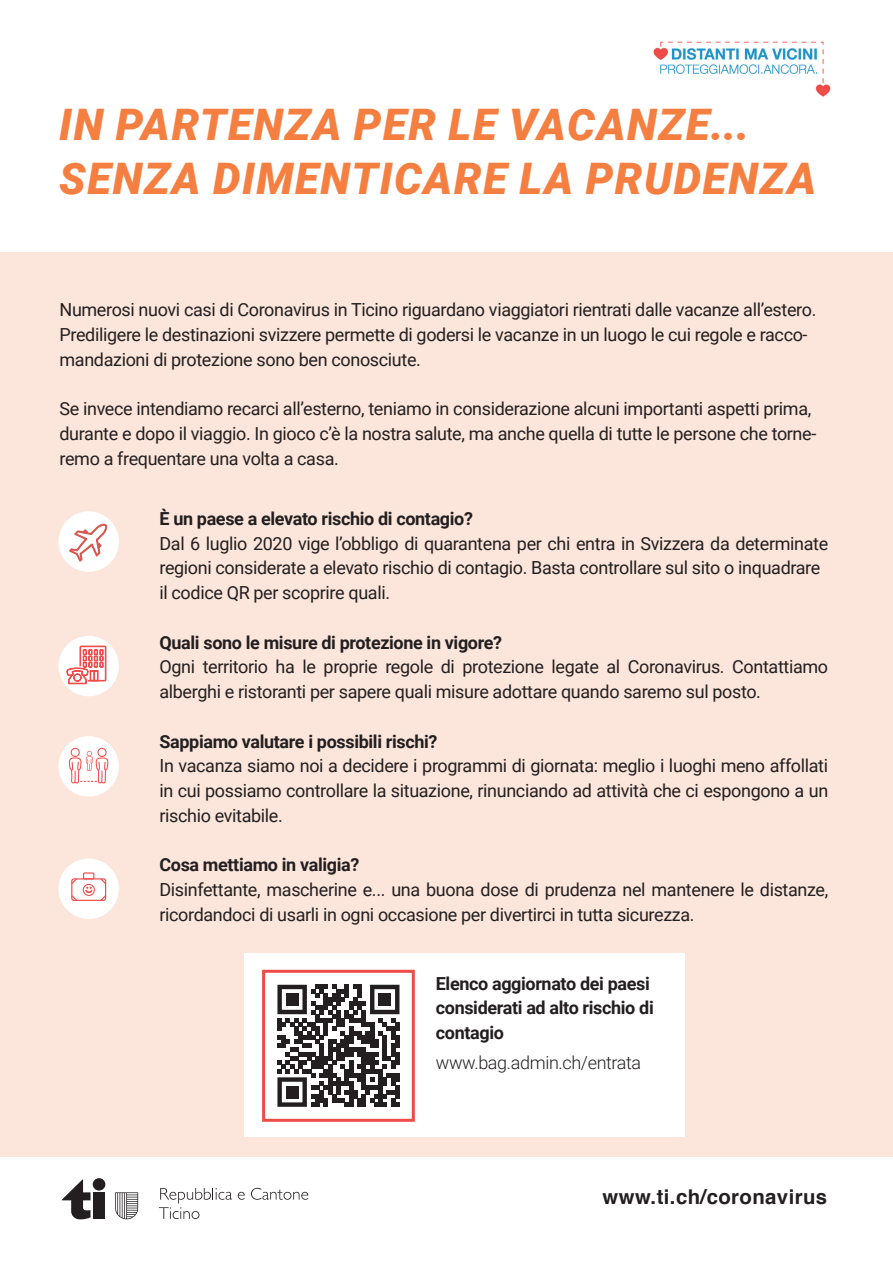
<style>
.page{position:relative;width:893px;height:1263px;background:#fff}
.page>*{position:absolute;margin:0;border:0;box-sizing:border-box;transform-origin:0 0}
.t1{font:italic 900 43.5px/54px "Roboto";letter-spacing:.035em;color:#f47f41}
.t2{font:700 20.4px "Helvetica";letter-spacing:.02em;color:#231f20}
.t3{font:18px/24.8px "Roboto";letter-spacing:-.02em;color:#231f20}
.t4{font:700 18px/24.3px "Roboto";letter-spacing:-.02em;color:#231f20}
.t5{font:300 18px "Roboto";letter-spacing:-.02em;color:#231f20}
</style>
<div class="page">
<div style="left:0;top:252px;width:893px;height:904px;background:#fce6db"></div>
<div style="left:93px;top:1192px;width:12px;height:26px;background:#231f20"></div>
<div style="left:93px;top:1178px;width:12px;height:12px;background:#231f20;border-radius:50%"></div>
<svg style="left:62px;top:1179px;width:29px;height:40px"></svg>
<svg style="left:115px;top:1192px;width:23px;height:27px"></svg>
<svg style="left:238px;top:1192px;width:7px;height:8px"></svg>
<svg style="left:251px;top:1188px;width:57px;height:12px"></svg>
<svg style="left:159px;top:1188px;width:73px;height:31px"></svg>
<div style="left:58px;top:636px;width:61px;height:60px;background:#fff;border-radius:50%"></div>
<div style="left:58px;top:511px;width:61px;height:61px;background:#fff;border-radius:50%"></div>
<div style="left:58px;top:736px;width:61px;height:60px;background:#fff;border-radius:50%"></div>
<svg style="left:69px;top:748px;width:39px;height:35px"></svg>
<div style="left:58px;top:858px;width:61px;height:61px;background:#fff;border-radius:50%"></div>
<img style="left:653px;top:41px;width:178px;height:56px">
<svg style="left:69px;top:524px;width:38px;height:38px"></svg>
<svg style="left:71px;top:872px;width:35px;height:29px"></svg>
<svg style="left:66px;top:646px;width:40px;height:38px"></svg>
<div style="left:244px;top:952px;width:441px;height:184px;background:#fff"></div>
<svg style="left:277px;top:985px;width:122px;height:122px"></svg>
<div style="left:286px;top:993px;width:12px;height:13px;background:#231f20"></div>
<div style="left:378px;top:993px;width:13px;height:13px;background:#231f20"></div>
<div style="left:286px;top:1086px;width:12px;height:12px;background:#231f20"></div>
<div style="left:262px;top:970px;width:153px;height:152px;border:3px solid #ef4b48"></div>
<h1 class="t1" style="left:59px;top:96px;width:759px">IN PARTENZA PER LE VACANZE...<br>SENZA DIMENTICARE LA PRUDENZA</h1>
<p class="t3" style="left:60px;top:297px;width:758px">Numerosi nuovi casi di Coronavirus in Ticino riguardano viaggiatori rientrati dalle vacanze all’estero.<br>Prediligere le destinazioni svizzere permette di godersi le vacanze in un luogo le cui regole e racco&shy;mandazioni di protezione sono ben conosciute.</p>
<p class="t3" style="left:60px;top:396px;width:758px">Se invece intendiamo recarci all’esterno, teniamo in considerazione alcuni importanti aspetti prima, durante e dopo il viaggio. In gioco c’è la nostra salute, ma anche quella di tutte le persone che torne&shy;remo a frequentare una volta a casa.</p>
<p class="t4" style="left:159px;top:506px;width:315px">È un paese a elevato rischio di contagio?</p>
<p class="t3" style="left:159px;top:530px;width:670px">Dal 6 luglio 2020 vige l’obbligo di quarantena per chi entra in Svizzera da determinate regioni considerate a elevato rischio di contagio. Basta controllare sul sito o inquadrare il codice QR per scoprire quali.</p>
<p class="t4" style="left:159px;top:629px;width:344px">Quali sono le misure di protezione in vigore?</p>
<p class="t3" style="left:159px;top:654px;width:670px">Ogni territorio ha le proprie regole di protezione legate al Coronavirus. Contattiamo alberghi e ristoranti per sapere quali misure adottare quando saremo sul posto.</p>
<p class="t4" style="left:159px;top:728px;width:280px">Sappiamo valutare i possibili rischi?</p>
<p class="t3" style="left:159px;top:753px;width:670px;text-align:justify">In vacanza siamo noi a decidere i programmi di giornata: meglio i luoghi meno affollati in cui possiamo controllare la situazione, rinunciando ad attività che ci espongono a un rischio evitabile.</p>
<p class="t4" style="left:159px;top:852px;width:201px">Cosa mettiamo in valigia?</p>
<p class="t3" style="left:159px;top:877px;width:670px">Disinfettante, mascherine e... una buona dose di prudenza nel mantenere le distanze, ricordandoci di usarli in ogni occasione per divertirci in tutta sicurezza.</p>
<p class="t4" style="left:436px;top:971px;width:219px">Elenco aggiornato dei paesi considerati ad alto rischio di contagio</p>
<p class="t5" style="left:436px;top:1049px;width:207px">www.bag.admin.ch/entrata</p>
<p class="t2" style="left:603px;top:1180px;width:226px">www.ti.ch/coronavirus</p>
</div>
